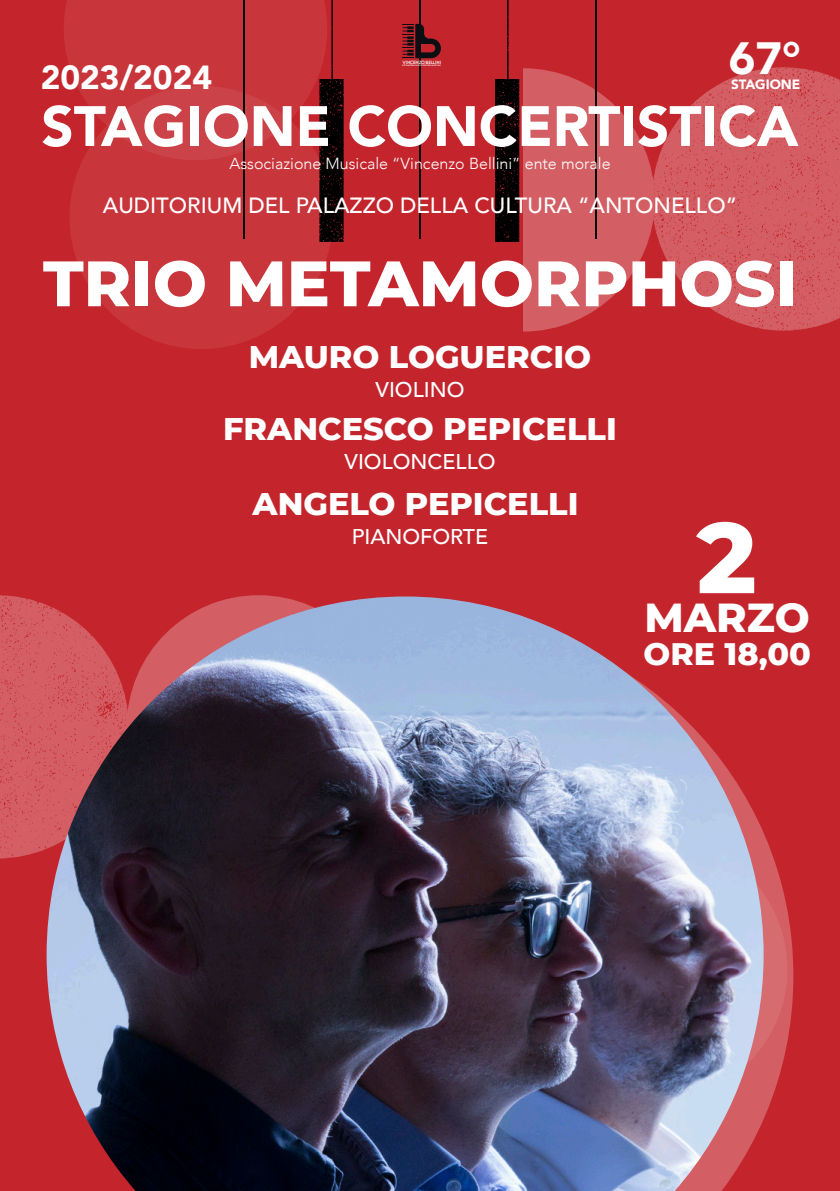
<style>
.page{position:relative;width:840px;height:1191px;background:#fff}
.page>*{position:absolute;margin:0;border:0;box-sizing:border-box;transform-origin:0 0}
.t1{font:800 100px "Montserrat";color:#fff}
.t2{font:800 64px "Montserrat";color:#fff}
.t3{font:900 56.2px "Avenir";color:#fff}
.t4{font:900 45.2px "Avenir";color:#fff}
.t5{font:800 41.2px "Montserrat";color:#fff}
.t6{font:900 33.2px "Avenir";color:#fff}
.t7{font:800 32px "Montserrat";color:#fff}
.t8{font:800 31.8px "Montserrat";color:#fff}
.t9{font:500 22px "Avenir";color:#fff}
.t10{font:500 21.4px "Avenir";color:#fff}
.t11{font:300 16px "Avenir";color:#fff}
.t12{font:900 13.4px "Avenir";color:#fff}
.t13{font:4.2px "Moonrising";letter-spacing:.025em;color:#fff}
</style>
<div class="page">
<div style="left:0;top:0;width:839px;height:1191px;background:#c4252c"></div>
<svg style="left:0;top:595px;width:47px;height:263px;background:#d25b60"></svg>
<svg style="left:654px;top:67px;width:185px;height:263px;fill:#d35f64"></svg>
<div style="left:69px;top:86px;width:264px;height:263px;background:#c8363c;border-radius:50%"></div>
<svg style="left:64px;top:0;width:255px;height:160px;fill:#c8363c"></svg>
<hr style="left:243px;top:0;width:2px;height:239px;background:#000001">
<hr style="left:419px;top:0;width:1px;height:239px;background:#000001">
<svg style="left:319px;top:0;width:24px;height:242px"></svg>
<svg style="left:495px;top:0;width:159px;height:331px"></svg>
<hr style="left:594px;top:0;width:2px;height:239px;background:#000001">
<svg style="left:402px;top:24px;width:38px;height:34px"></svg>
<svg style="left:763px;top:832px;width:29px;height:288px"></svg>
<img style="left:47px;top:596px;width:716px;height:595px">
<h3 class="t4" style="left:728px;top:20px;width:73px">67°</h3>
<p class="t12" style="left:730px;top:73px;width:71px">STAGIONE</p>
<h3 class="t3" style="left:41px;top:78px;width:758px">STAGIONE CONCERTISTICA</h3>
<p class="t13" style="left:402px;top:59px;width:40px">VINCENZO BELLINI</p>
<h3 class="t6" style="left:41px;top:49px;width:173px">2023/2024</h3>
<p class="t11" style="left:229px;top:153px;width:382px">Associazione Musicale “Vincenzo Bellini” ente morale</p>
<h3 class="t9" style="left:103px;top:186px;width:635px">AUDITORIUM DEL PALAZZO DELLA CULTURA “ANTONELLO”</h3>
<h2 class="t2" style="left:43px;top:237px;width:755px">TRIO METAMORPHOSI</h2>
<h3 class="t7" style="left:248px;top:333px;width:344px">MAURO LOGUERCIO</h3>
<h3 class="t10" style="left:375px;top:371px;width:90px">VIOLINO</h3>
<h3 class="t7" style="left:223px;top:405px;width:395px">FRANCESCO PEPICELLI</h3>
<h3 class="t10" style="left:344px;top:443px;width:152px">VIOLONCELLO</h3>
<h3 class="t7" style="left:252px;top:480px;width:327px">ANGELO PEPICELLI</h3>
<h3 class="t10" style="left:351px;top:518px;width:138px">PIANOFORTE</h3>
<h1 class="t1" style="left:696px;top:484px;width:61px">2</h1>
<h3 class="t5" style="left:644px;top:587px;width:167px">MARZO</h3>
<h3 class="t8" style="left:643px;top:631px;width:169px">ORE 18,00</h3>
</div>
